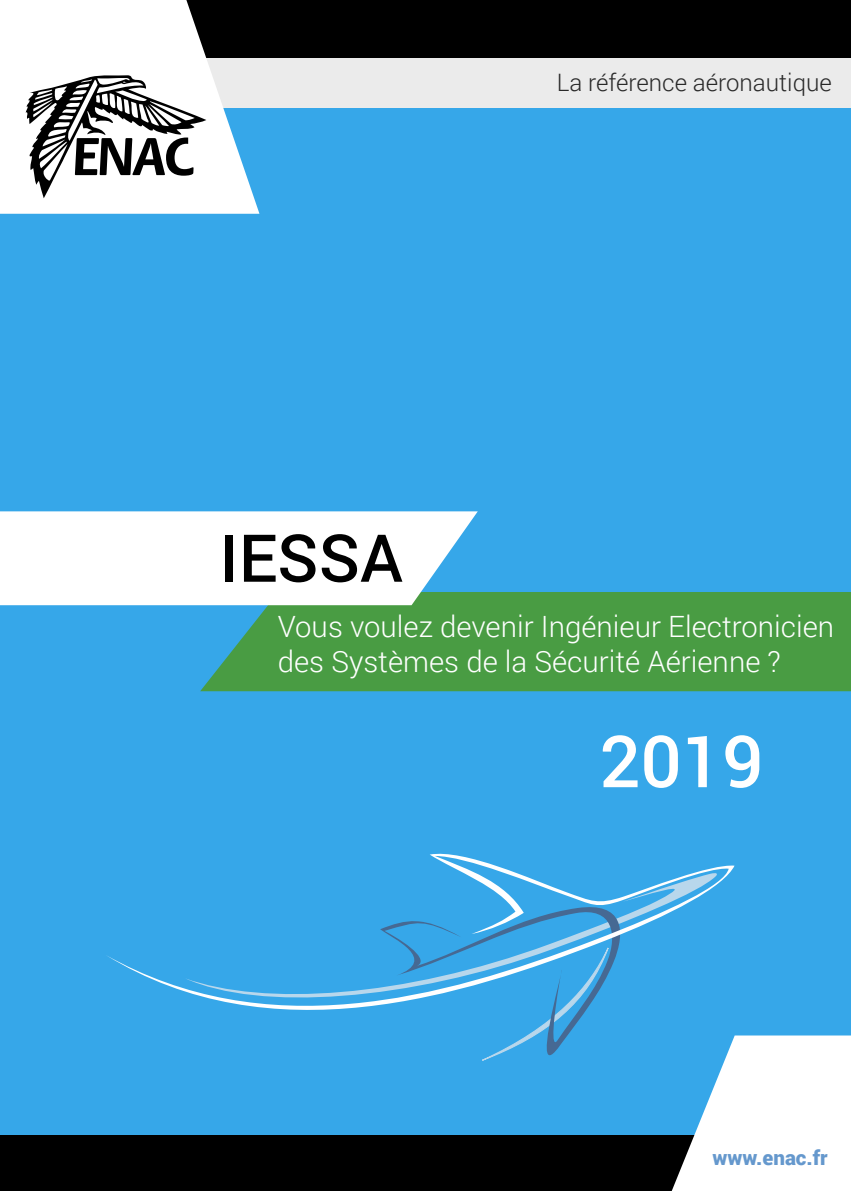
<style>
.page{position:relative;width:851px;height:1191px;background:#fff}
.page>*{position:absolute;margin:0;border:0;box-sizing:border-box;transform-origin:0 0}
.t1{font:500 72px "Roboto";color:#fff}
.t2{font:500 66px "Roboto";color:#000}
.t3{font:300 29.4px/35.2px "Roboto";color:#fff}
.t4{font:300 24px "Roboto";color:#292929}
.t5{font:900 20.6px "Roboto";color:#6598cd}
</style>
<div class="page">
<div style="left:0;top:0;width:850px;height:1191px;background:#36a7e9"></div>
<div style="left:200px;top:592px;width:650px;height:99px;background:#499c43"></div>
<svg style="left:0;top:511px;width:477px;height:94px;background:#f0f8fa"></svg>
<div style="left:2px;top:57px;width:848px;height:51px;background:#ebebeb"></div>
<div style="left:0;top:0;width:850px;height:57px;background:#000"></div>
<div style="left:0;top:1135px;width:850px;height:56px;background:#000"></div>
<svg style="left:0;top:0;width:259px;height:214px;fill:#fff"></svg>
<svg style="left:26px;top:74px;width:180px;height:124px;background:#aaa"></svg>
<svg style="left:671px;top:1035px;width:179px;height:156px;background:#e0edf5"></svg>
<svg style="left:107px;top:853px;width:627px;height:203px"></svg>
<p class="t4" style="left:556px;top:66px;width:276px">La référence aéronautique</p>
<h2 class="t2" style="left:220px;top:512px;width:184px">IESSA</h2>
<p class="t3" style="left:278px;top:608px;width:557px">Vous voulez devenir Ingénieur Electronicien des Systèmes de la Sécurité Aérienne ?</p>
<h1 class="t1" style="left:599px;top:711px;width:165px">2019</h1>
<p class="t5" style="left:712px;top:1143px;width:117px">www.enac.fr</p>
</div>
